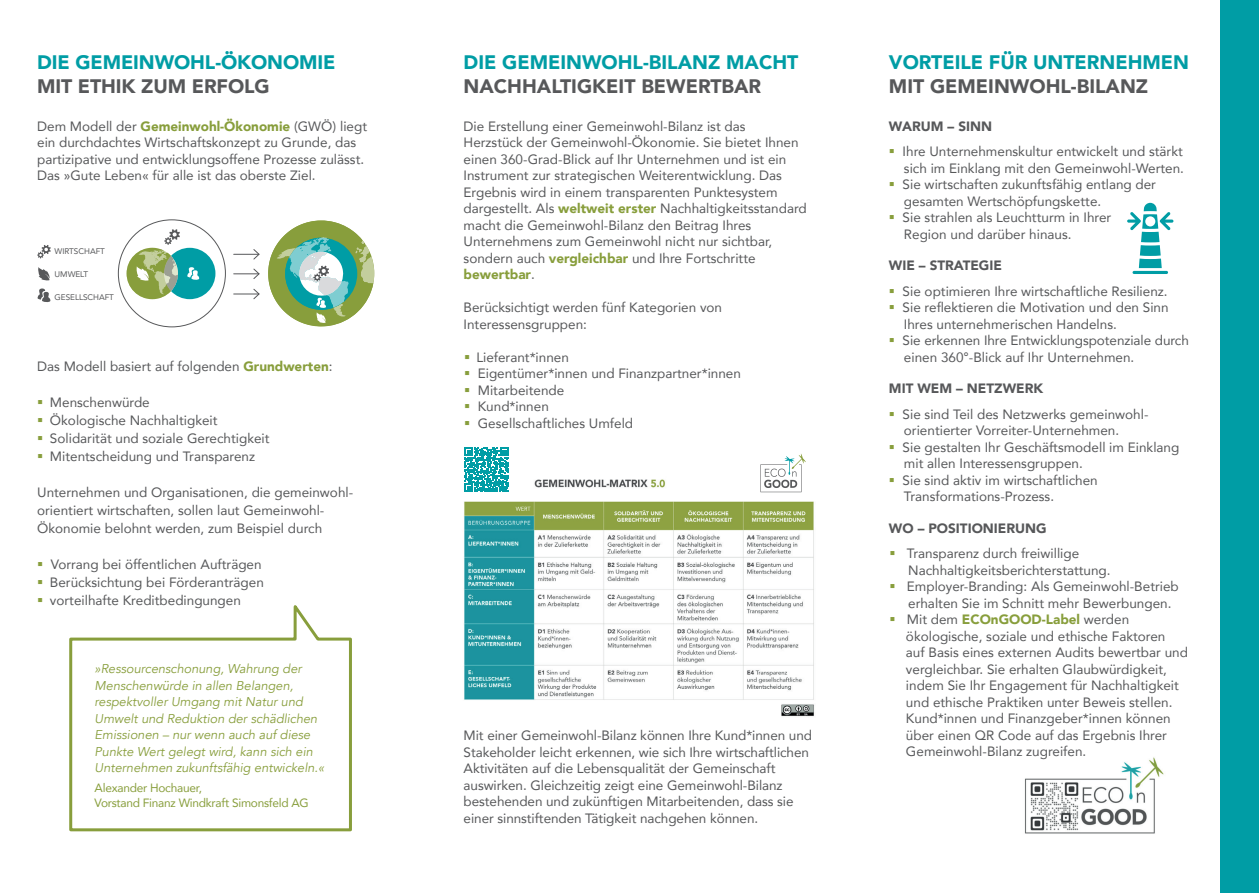
<style>
.page{position:relative;width:1259px;height:893px;background:#fff}
.page>*{position:absolute;margin:0;border:0;box-sizing:border-box;transform-origin:0 0}
.t1{font:900 19.5px "Avenir";color:#009da5}
.t2{font:900 19.5px "Avenir";color:#57585a}
.t3{font:13.5px/16.5px "Avenir";color:#57585a}
.t4{font:900 13.5px "Avenir";color:#57585a}
.t5{font:italic 12.75px/16.5px "Avenir";color:#889e3c}
.t6{font:12px/15px "Avenir";letter-spacing:-.02em;color:#889e3c}
.t7{font:8.1px "Avenir";letter-spacing:-.005em;color:#57585a}
.s1{font-weight:900;color:#889e3c}
</style>
<div class="page">
<img style="left:1025px;top:757px;width:139px;height:77px">
<div style="left:1220px;top:0;width:39px;height:893px;background:#009da5"></div>
<svg style="left:127px;top:229px;width:88px;height:70px"></svg>
<svg style="left:37px;top:288px;width:14px;height:15px"></svg>
<svg style="left:37px;top:245px;width:14px;height:13px"></svg>
<svg style="left:38px;top:267px;width:12px;height:14px"></svg>
<svg style="left:234px;top:220px;width:140px;height:107px"></svg>
<svg style="left:69px;top:605px;width:283px;height:227px"></svg>
<hr style="left:1132px;top:271px;width:36px;height:3px;background:#009da5;border-radius:2px">
<svg style="left:1127px;top:203px;width:46px;height:65px"></svg>
<img style="left:464px;top:501px;width:350px;height:216px">
<div style="left:463px;top:702px;width:289px;height:16px;background:#fff"></div>
<svg style="left:760px;top:454px;width:46px;height:38px"></svg>
<img style="left:534px;top:479px;width:131px;height:9px">
<svg style="left:464px;top:448px;width:45px;height:44px"></svg>
<h1 class="t1" style="left:37px;top:46px;width:300px">DIE GEMEINWOHL-ÖKONOMIE</h1>
<h1 class="t2" style="left:37px;top:70px;width:234px">MIT ETHIK ZUM ERFOLG</h1>
<p class="t3" style="left:37px;top:117px;width:331px">Dem Modell der <span class="s1">Gemeinwohl-Ökonomie</span> (GWÖ) liegt ein durchdachtes Wirtschaftskonzept zu Grunde, das partizipative und entwicklungsoffene Prozesse zulässt.<br>Das »Gute Leben« für alle ist das oberste Ziel.</p>
<p class="t7" style="left:55px;top:245px;width:52px">WIRTSCHAFT</p>
<p class="t7" style="left:55px;top:268px;width:35px">UMWELT</p>
<p class="t7" style="left:55px;top:291px;width:61px">GESELLSCHAFT</p>
<p class="t3" style="left:37px;top:357px;width:297px">Das Modell basiert auf folgenden <span class="s1">Grundwerten</span>:</p>
<p class="t3" style="left:50px;top:393px;width:221px;line-height:18px">Menschenwürde<br>Ökologische Nachhaltigkeit<br>Solidarität und soziale Gerechtigkeit<br>Mitentscheidung und Transparenz</p>
<p class="t3" style="left:37px;top:483px;width:317px;line-height:18px">Unternehmen und Organisationen, die gemeinwohl&shy;orientiert wirtschaften, sollen laut Gemeinwohl-<br>Ökonomie belohnt werden, zum Beispiel durch</p>
<p class="t3" style="left:50px;top:555px;width:215px;line-height:18px">Vorrang bei öffentlichen Aufträgen<br>Berücksichtung bei Förderanträgen vorteilhafte Kreditbedingungen</p>
<p class="t5" style="left:95px;top:661px;width:231px">»Ressourcenschonung, Wahrung der Menschenwürde in allen Belangen, respektvoller Umgang mit Natur und Umwelt und Reduktion der schädlichen Emissionen – nur wenn auch auf diese Punkte Wert gelegt wird, kann sich ein Unternehmen zukunftsfähig entwickeln.«</p>
<p class="t6" style="left:95px;top:780px;width:216px">Alexander Hochauer,<br>Vorstand Finanz Windkraft Simonsfeld AG</p>
<h1 class="t1" style="left:463px;top:46px;width:336px">DIE GEMEINWOHL-BILANZ MACHT</h1>
<h1 class="t2" style="left:463px;top:70px;width:299px">NACHHALTIGKEIT BEWERTBAR</h1>
<p class="t3" style="left:463px;top:117px;width:345px">Die Erstellung einer Gemeinwohl-Bilanz ist das Herzstück der Gemeinwohl-Ökonomie. Sie bietet Ihnen einen 360-Grad-Blick auf Ihr Unternehmen und ist ein Instrument zur strategischen Weiterentwicklung. Das Ergebnis wird in einem transparenten Punktesystem dargestellt. Als <span class="s1">weltweit erster</span> Nachhaltigkeitsstandard macht die Gemeinwohl-Bilanz den Beitrag Ihres Unternehmens zum Gemeinwohl nicht nur sichtbar, sondern auch <span class="s1">vergleichbar</span> und Ihre Fortschritte <span class="s1">bewertbar</span>.</p>
<p class="t3" style="left:463px;top:299px;width:260px">Berücksichtigt werden fünf Kategorien von<br>Interessensgruppen:</p>
<p class="t3" style="left:476px;top:348px;width:266px">Lieferant*innen<br>Eigentümer*innen und Finanzpartner*innen<br>Mitarbeitende<br>Kund*innen<br>Gesellschaftliches Umfeld</p>
<p class="t3" style="left:463px;top:727px;width:350px">Mit einer Gemeinwohl-Bilanz können Ihre Kund*innen und Stakeholder leicht erkennen, wie sich Ihre wirtschaftlichen Aktivitäten auf die Lebensqualität der Gemeinschaft auswirken. Gleichzeitig zeigt eine Gemeinwohl-Bilanz bestehenden und zukünftigen Mitarbeitenden, dass sie einer sinnstiftenden Tätigkeit nachgehen können.</p>
<h1 class="t1" style="left:889px;top:46px;width:302px">VORTEILE FÜR UNTERNEHMEN</h1>
<h1 class="t2" style="left:889px;top:70px;width:261px">MIT GEMEINWOHL-BILANZ</h1>
<p class="t4" style="left:889px;top:115px;width:105px">WARUM – SINN</p>
<p class="t3" style="left:902px;top:143px;width:283px">Ihre Unternehmenskultur entwickelt und stärkt sich im Einklang mit den Gemeinwohl-Werten.<br>Sie wirtschaften zukunftsfähig entlang der gesamten Wertschöpfungskette.<br>Sie strahlen als Leuchtturm in Ihrer<br>Region und darüber hinaus.</p>
<p class="t4" style="left:889px;top:254px;width:115px">WIE – STRATEGIE</p>
<p class="t3" style="left:902px;top:283px;width:288px">Sie optimieren Ihre wirtschaftliche Resilienz.<br>Sie reflektieren die Motivation und den Sinn Ihres unternehmerischen Handelns.<br>Sie erkennen Ihre Entwicklungspotenziale durch einen 360°-Blick auf Ihr Unternehmen.</p>
<p class="t4" style="left:889px;top:377px;width:156px">MIT WEM – NETZWERK</p>
<p class="t3" style="left:902px;top:406px;width:278px">Sie sind Teil des Netzwerks gemeinwohl&shy;orientierter Vorreiter-Unternehmen.<br>Sie gestalten Ihr Geschäftsmodell im Einklang mit allen Interessensgruppen.<br>Sie sind aktiv im wirtschaftlichen Transformations-Prozess.</p>
<p class="t4" style="left:889px;top:517px;width:159px">WO – POSITIONIERUNG</p>
<p class="t3" style="left:906px;top:545px;width:283px">Transparenz durch freiwillige Nachhaltigkeitsberichterstattung.<br>Employer-Branding: Als Gemeinwohl-Betrieb erhalten Sie im Schnitt mehr Bewerbungen.<br>Mit dem <span class="s1">ECOnGOOD-Label</span> werden ökologische, soziale und ethische Faktoren<br>auf Basis eines externen Audits bewertbar und vergleichbar. Sie erhalten Glaubwürdigkeit, indem Sie Ihr Engagement für Nachhaltigkeit und ethische Praktiken unter Beweis stellen.<br>Kund*innen und Finanzgeber*innen können über einen QR Code auf das Ergebnis Ihrer Gemeinwohl-Bilanz zugreifen.</p>
</div>
